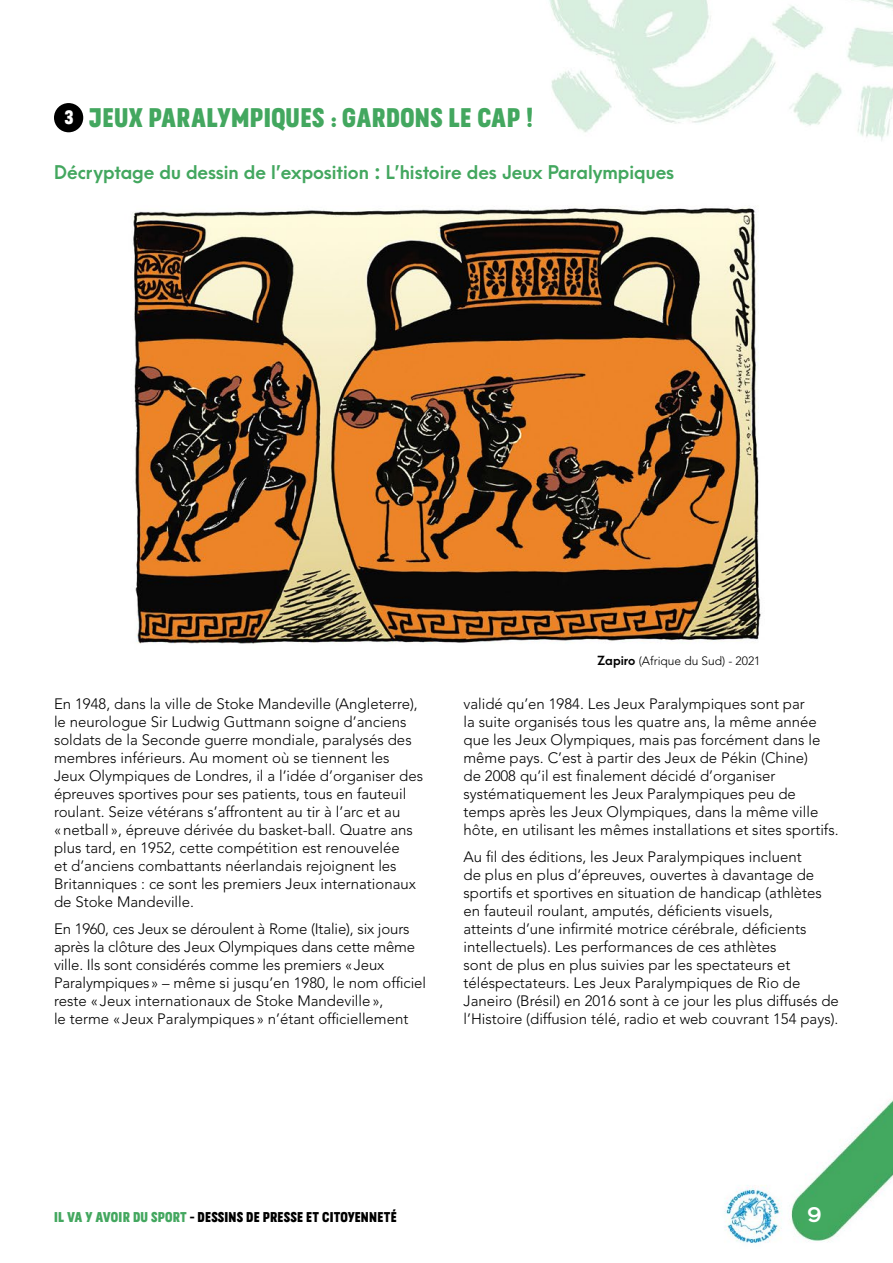
<style>
.page{position:relative;width:893px;height:1263px;background:#fff}
.page>*{position:absolute;margin:0;border:0;box-sizing:border-box;transform-origin:0 0}
.t1{font:27px "Blooms Headline";letter-spacing:.015em;color:#43a75f}
.t2{font:600 18.3px "Sinkin Sans 600";color:#fff}
.t3{font:700 18px "Arca Majora 3";color:#43a75f}
.t4{font:300 15px/18px "Avenir LT Std";color:#000}
.t5{font:14.25px "Blooms Headline";letter-spacing:.015em;color:#000}
.t6{font:300 12px "Avenir LT Std";color:#000}
.s1{font-size:19.35px;color:#fff}
.s2{font-family:"Arca Majora 3";font-weight:700}
.s3{color:#43a75f}
</style>
<div class="page">
<img style="left:54px;top:0;width:839px;height:1244px">
<div style="left:54px;top:103px;width:29px;height:29px;background:#000;border-radius:50%"></div>
<h1 class="t1" style="left:64px;top:96px;width:471px"><span class="s1">3</span> JEUX PARALYMPIQUES : GARDONS LE CAP !</h1>
<p class="t3" style="left:54px;top:156px;width:622px">Décryptage du dessin de l’exposition : L’histoire des Jeux Paralympiques</p>
<p class="t4" style="left:54px;top:695px;width:371px">En 1948, dans la ville de Stoke Mandeville (Angleterre), le neurologue Sir Ludwig Guttmann soigne d’anciens soldats de la Seconde guerre mondiale, paralysés des membres inférieurs. Au moment où se tiennent les Jeux Olympiques de Londres, il a l’idée d’organiser des épreuves sportives pour ses patients, tous en fauteuil roulant. Seize vétérans s’affrontent au tir à l’arc et au «netball », épreuve dérivée du basket-ball. Quatre ans plus tard, en 1952, cette compétition est renouvelée<br>et d’anciens combattants néerlandais rejoignent les Britanniques : ce sont les premiers Jeux internationaux de Stoke Mandeville.</p>
<p class="t4" style="left:54px;top:920px;width:374px">En 1960, ces Jeux se déroulent à Rome (Italie), six jours après la clôture des Jeux Olympiques dans cette même ville. Ils sont considérés comme les premiers «Jeux Paralympiques» – même si jusqu’en 1980, le nom officiel reste « Jeux internationaux de Stoke Mandeville»,<br>le terme « Jeux Paralympiques » n’étant officiellement</p>
<p class="t6" style="left:597px;top:654px;width:165px"><span class="s2">Zapiro</span> (Afrique du Sud) - 2021</p>
<p class="t4" style="left:463px;top:695px;width:377px">validé qu’en 1984. Les Jeux Paralympiques sont par<br>la suite organisés tous les quatre ans, la même année que les Jeux Olympiques, mais pas forcément dans le même pays. C’est à partir des Jeux de Pékin (Chine)<br>de 2008 qu’il est finalement décidé d’organiser systématiquement les Jeux Paralympiques peu de temps après les Jeux Olympiques, dans la même ville hôte, en utilisant les mêmes installations et sites sportifs.</p>
<p class="t4" style="left:463px;top:848px;width:377px">Au fil des éditions, les Jeux Paralympiques incluent<br>de plus en plus d’épreuves, ouvertes à davantage de sportifs et sportives en situation de handicap (athlètes en fauteuil roulant, amputés, déficients visuels,<br>atteints d’une infirmité motrice cérébrale, déficients intellectuels). Les performances de ces athlètes<br>sont de plus en plus suivies par les spectateurs et téléspectateurs. Les Jeux Paralympiques de Rio de Janeiro (Brésil) en 2016 sont à ce jour les plus diffusés de l’Histoire (diffusion télé, radio et web couvrant 154 pays).</p>
<p class="t5" style="left:54px;top:1206px;width:344px"><span class="s3">IL VA Y AVOIR DU SPORT</span> - DESSINS DE PRESSE ET CITOYENNETÉ</p>
<p class="t2" style="left:807px;top:1198px;width:16px">9</p>
</div>
